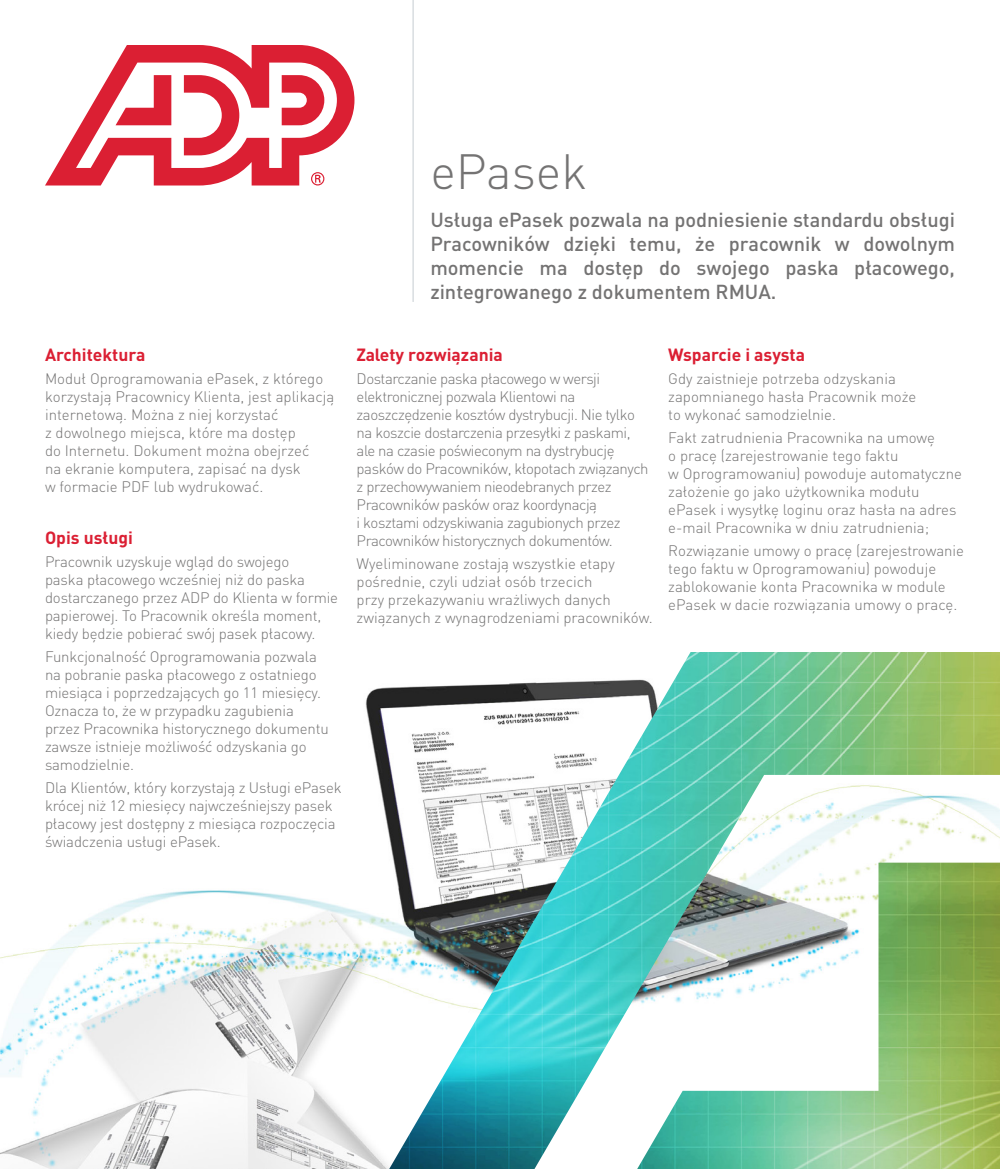
<style>
.page{position:relative;width:1000px;height:1169px;background:#fff}
.page>*{position:absolute;margin:0;border:0;box-sizing:border-box;transform-origin:0 0}
.t1{font:300 48.88px "DIN Pro";color:#747373}
.t2{font:500 20px/24px "DIN Pro";color:#747373;text-align:justify}
.t3{font:700 17.5px "DIN Pro";color:#db1f33}
.t4{font:300 15px/18px "DIN Pro";letter-spacing:-.01em;color:#747373}
.t5{font:300 15px/18px "DIN Pro";letter-spacing:-.03em;color:#747373}
</style>
<div class="page">
<img style="left:0;top:687px;width:389px;height:482px">
<img style="left:389px;top:652px;width:611px;height:517px">
<svg style="left:45px;top:45px;width:309px;height:140px"></svg>
<hr style="left:412px;top:0;width:2px;height:302px;background:#d1d6da">
<h1 class="t1" style="left:430px;top:138px;width:158px">ePasek</h1>
<h2 class="t2" style="left:430px;top:207px;width:526px">Usługa ePasek pozwala na podniesienie standardu obsługi Pracowników dzięki temu, że pracownik w dowolnym momencie ma dostęp do swojego paska płacowego, zintegrowanego z dokumentem RMUA.</h2>
<p class="t3" style="left:45px;top:343px;width:102px">Architektura</p>
<p class="t4" style="left:45px;top:369px;width:291px">Moduł Oprogramowania ePasek, z którego korzystają Pracownicy Klienta, jest aplikacją internetową. Można z niej korzystać<br>z dowolnego miejsca, które ma dostęp<br>do Internetu. Dokument można obejrzeć<br>na ekranie komputera, zapisać na dysk<br>w formacie PDF lub wydrukować.</p>
<p class="t3" style="left:45px;top:526px;width:89px">Opis usługi</p>
<p class="t4" style="left:45px;top:552px;width:295px">Pracownik uzyskuje wgląd do swojego<br>paska płacowego wcześniej niż do paska dostarczanego przez ADP do Klienta w formie papierowej. To Pracownik określa moment, kiedy będzie pobierać swój pasek płacowy.</p>
<p class="t4" style="left:45px;top:647px;width:285px">Funkcjonalność Oprogramowania pozwala na pobranie paska płacowego z ostatniego miesiąca i poprzedzających go 11 miesięcy.<br>Oznacza to, że w przypadku zagubienia przez Pracownika historycznego dokumentu zawsze istnieje możliwość odzyskania go samodzielnie.</p>
<p class="t4" style="left:45px;top:778px;width:298px">Dla Klientów, który korzystają z Usługi ePasek krócej niż 12 miesięcy najwcześniejszy pasek płacowy jest dostępny z miesiąca rozpoczęcia świadczenia usługi ePasek.</p>
<p class="t3" style="left:357px;top:343px;width:148px">Zalety rozwiązania</p>
<p class="t5" style="left:357px;top:369px;width:294px">Dostarczanie paska płacowego w wersji elektronicznej pozwala Klientowi na zaoszczędzenie kosztów dystrybucji. Nie tylko na koszcie dostarczenia przesyłki z paskami, ale na czasie poświeconym na dystrybucję pasków do Pracowników, kłopotach związanych z przechowywaniem nieodebranych przez Pracowników pasków oraz koordynacją<br>i kosztami odzyskiwania zagubionych przez Pracowników historycznych dokumentów.</p>
<p class="t4" style="left:357px;top:554px;width:298px">Wyeliminowane zostają wszystkie etapy pośrednie, czyli udział osób trzecich<br>przy przekazywaniu wrażliwych danych związanych z wynagrodzeniami pracowników.</p>
<p class="t3" style="left:668px;top:343px;width:138px">Wsparcie i asysta</p>
<p class="t4" style="left:668px;top:369px;width:250px">Gdy zaistnieje potrzeba odzyskania zapomnianego hasła Pracownik może to wykonać samodzielnie.</p>
<p class="t4" style="left:668px;top:428px;width:295px">Fakt zatrudnienia Pracownika na umowę<br>o pracę (zarejestrowanie tego faktu<br>w Oprogramowaniu) powoduje automatyczne założenie go jako użytkownika modułu ePasek i wysyłkę loginu oraz hasła na adres e-mail Pracownika w dniu zatrudnienia;</p>
<p class="t4" style="left:668px;top:541px;width:297px">Rozwiązanie umowy o pracę (zarejestrowanie tego faktu w Oprogramowaniu) powoduje zablokowanie konta Pracownika w module ePasek w dacie rozwiązania umowy o pracę.</p>
</div>
